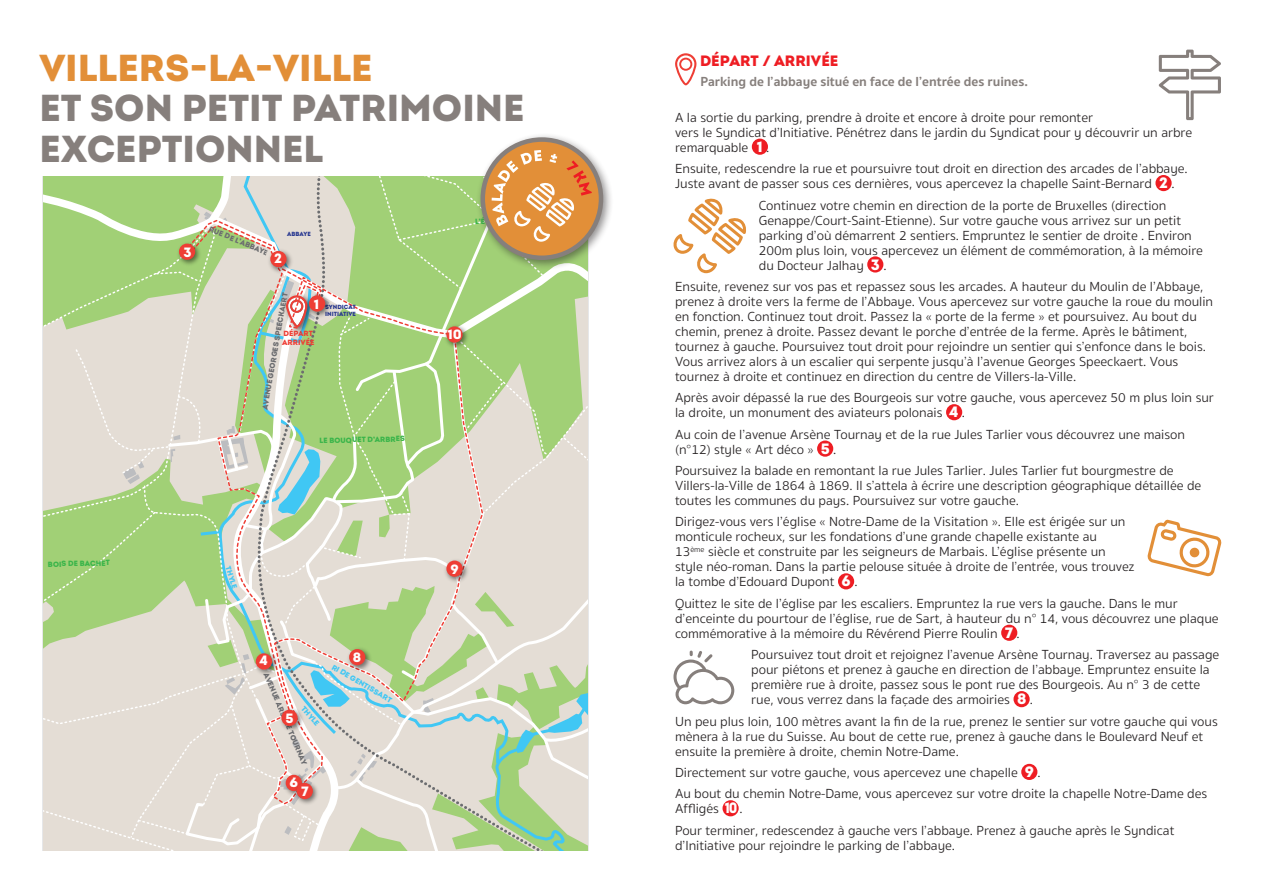
<style>
.page{position:relative;width:1263px;height:893px;background:#fff}
.page>*{position:absolute;margin:0;border:0;box-sizing:border-box;transform-origin:0 0}
.t1{font:37.5px/40.5px "Intro Demo Black CAPS";color:#867f7c}
.t2{font:15px "Intro Demo Black CAPS";color:#ee1d23}
.t3{font:300 13.5px/15px "Sukhumvit Set";color:#231f20}
.t4{font:700 13.5px "Sukhumvit Set";color:#867f7c}
.t5{font:13.5px "Intro Demo Black CAPS";color:#fff}
.t6{font:7.5px "Intro Demo Black CAPS";color:#6c6d70}
.t7{font:7.5px "Intro Demo Black CAPS";color:#3ab54a}
.t8{font:7.5px "Intro Demo Black CAPS";color:#40c7f4}
.t9{font:7.5px/9px "Intro Demo Black CAPS";color:#ee3e35}
.t10{font:6px/7.2px "Intro Demo Black CAPS";color:#283890}
.s1{color:#e28f38}
.s2{font-family:"Intro Demo Black CAPS";font-weight:400;font-size:15px;color:#fff}
</style>
<div class="page">
<svg style="left:675px;top:53px;width:21px;height:32px"></svg>
<div style="left:752px;top:139px;width:16px;height:16px;background:#ee1d23;border-radius:50%"></div>
<div style="left:1155px;top:175px;width:17px;height:16px;background:#ee1d23;border-radius:50%"></div>
<div style="left:867px;top:256px;width:16px;height:17px;background:#ee1d23;border-radius:50%"></div>
<div style="left:946px;top:404px;width:16px;height:16px;background:#ee1d23;border-radius:50%"></div>
<div style="left:817px;top:440px;width:16px;height:17px;background:#ee1d23;border-radius:50%"></div>
<div style="left:838px;top:573px;width:16px;height:16px;background:#ee1d23;border-radius:50%"></div>
<div style="left:1001px;top:625px;width:16px;height:16px;background:#ee1d23;border-radius:50%"></div>
<div style="left:1013px;top:691px;width:17px;height:16px;background:#ee1d23;border-radius:50%"></div>
<div style="left:1021px;top:764px;width:16px;height:16px;background:#ee1d23;border-radius:50%"></div>
<div style="left:722px;top:800px;width:17px;height:16px;background:#ee1d23;border-radius:50%"></div>
<svg style="left:1147px;top:520px;width:75px;height:57px"></svg>
<svg style="left:673px;top:198px;width:73px;height:75px"></svg>
<svg style="left:1159px;top:50px;width:62px;height:70px"></svg>
<svg style="left:673px;top:651px;width:61px;height:53px"></svg>
<div style="left:475px;top:132px;width:139px;height:139px;background:#231f20;opacity:.5"></div>
<svg style="left:483px;top:140px;width:118px;height:118px"></svg>
<div style="left:480px;top:137px;width:123px;height:123px;border:4px solid #867f7c;border-radius:50%"></div>
<svg style="left:44px;top:150px;width:548px;height:700px;background:#ccd6b4"></svg>
<p class="t1" style="left:39px;top:47px;width:487px"><span class="s1">VILLERS-LA-VILLE<br></span>ET SON PETIT PATRIMOINE<br>EXCEPTIONNEL</p>
<p class="t7" style="left:48px;top:559px;width:64px;rotate:-1deg">BOIS DE BACHET</p>
<p class="t5" style="left:183px;top:244px;width:10px">3</p>
<p class="t6" style="left:211px;top:224px;width:65px;rotate:23deg">RUE DE L’ABBAYE</p>
<p class="t10" style="left:287px;top:231px;width:25px">ABBAYE</p>
<p class="t5" style="left:274px;top:250px;width:9px">2</p>
<p class="t6" style="left:260px;top:408px;width:119px;rotate:-80deg">AVENUE GEORGES SPEECKAERT</p>
<p class="t5" style="left:314px;top:295px;width:7px">1</p>
<p class="t10" style="left:325px;top:303px;width:32px">SYNDICAT<br>INITIATIVE</p>
<p class="t9" style="left:282px;top:328px;width:34px">DÉPART<br>ARRIVÉE</p>
<p class="t7" style="left:319px;top:436px;width:87px;rotate:-1deg">LE BOUQUET D’ARBRES</p>
<p class="t5" style="left:448px;top:326px;width:16px">10</p>
<p class="t8" style="left:233px;top:565px;width:24px;rotate:73deg">THYLE</p>
<p class="t5" style="left:259px;top:652px;width:10px">4</p>
<p class="t6" style="left:270px;top:671px;width:101px;rotate:67deg">AVENUE ARSENE TOURNAY</p>
<p class="t8" style="left:306px;top:704px;width:24px;rotate:48deg">THYLE</p>
<p class="t5" style="left:285px;top:709px;width:10px">5</p>
<p class="t5" style="left:289px;top:774px;width:10px">6</p>
<p class="t5" style="left:301px;top:783px;width:9px">7</p>
<p class="t5" style="left:353px;top:649px;width:10px">8</p>
<p class="t8" style="left:335px;top:662px;width:70px;rotate:30deg">RI DE GENTISSART</p>
<p class="t5" style="left:451px;top:560px;width:10px">9</p>
<p class="t2" style="left:700px;top:51px;width:31px">DÉPART</p>
<p class="t2" style="left:762px;top:51px;width:22px">/ ARRI</p>
<p class="t2" style="left:811px;top:51px;width:27px">VÉE</p>
<p class="t4" style="left:701px;top:71px;width:329px">Parking de l’abbaye situé en face de l’entrée des ruines.</p>
<p class="t3" style="left:675px;top:110px;width:519px">A la sortie du parking, prendre à droite et encore à droite pour remonter<br>vers le Syndicat d’Initiative. Pénétrez dans le jardin du Syndicat pour y découvrir un arbre remarquable <span class="s2">1</span> .</p>
<p class="t3" style="left:675px;top:162px;width:514px">Ensuite, redescendre la rue et poursuivre tout droit en direction des arcades de l’abbaye.<br>Juste avant de passer sous ces dernières, vous apercevez la chapelle Saint-Bernard <span class="s2">2</span> .</p>
<p class="t3" style="left:759px;top:198px;width:446px">Continuez votre chemin en direction de la porte de Bruxelles (direction Genappe/Court-Saint-Etienne). Sur votre gauche vous arrivez sur un petit parking d’où démarrent 2 sentiers. Empruntez le sentier de droite . Environ 200 m plus loin, vous apercevez un élément de commémoration, à la mémoire du Docteur Jalhay <span class="s2">3</span> .</p>
<p class="t3" style="left:675px;top:279px;width:540px">Ensuite, revenez sur vos pas et repassez sous les arcades. A hauteur du Moulin de l’Abbaye, prenez à droite vers la ferme de l’Abbaye. Vous apercevez sur votre gauche la roue du moulin en fonction. Continuez tout droit. Passez la « porte de la ferme » et poursuivez. Au bout du chemin, prenez à droite. Passez devant le porche d’entrée de la ferme. Après le bâtiment, tournez à gauche. Poursuivez tout droit pour rejoindre un sentier qui s’enfonce dans le bois.<br>Vous arrivez alors à un escalier qui serpente jusqu’à l’avenue Georges Speeckaert. Vous tournez à droite et continuez en direction du centre de Villers-la-Ville.</p>
<p class="t3" style="left:675px;top:391px;width:540px">Après avoir dépassé la rue des Bourgeois sur votre gauche, vous apercevez 50 m plus loin sur la droite, un monument des aviateurs polonais <span class="s2">4</span> .</p>
<p class="t3" style="left:675px;top:427px;width:511px">Au coin de l’avenue Arsène Tournay et de la rue Jules Tarlier vous découvrez une maison (n°12) style « Art déco » <span class="s2">5</span> .</p>
<p class="t3" style="left:675px;top:463px;width:528px">Poursuivez la balade en remontant la rue Jules Tarlier. Jules Tarlier fut bourgmestre de<br>Villers-la-Ville de 1864 à 1869. Il s’attela à écrire une description géographique détaillée de toutes les communes du pays. Poursuivez sur votre gauche.</p>
<p class="t3" style="left:675px;top:515px;width:461px">Dirigez-vous vers l’église « Notre-Dame de la Visitation ». Elle est érigée sur un monticule rocheux, sur les fondations d’une grande chapelle existante au<br>13<sup>ème</sup> siècle et construite par les seigneurs de Marbais. L’église présente un style néo-roman. Dans la partie pelouse située à droite de l’entrée, vous trouvez la tombe d’Edouard Dupont <span class="s2">6</span> .</p>
<p class="t3" style="left:675px;top:596px;width:545px">Quittez le site de l’église par les escaliers. Empruntez la rue vers la gauche. Dans le mur d’enceinte du pourtour de l’église, rue de Sart, à hauteur du n° 14, vous découvrez une plaque commémorative à la mémoire du Révérend Pierre Roulin <span class="s2">7</span> .</p>
<p class="t3" style="left:751px;top:648px;width:469px">Poursuivez tout droit et rejoignez l’avenue Arsène Tournay. Traversez au passage pour piétons et prenez à gauche en direction de l’abbaye. Empruntez ensuite la première rue à droite, passez sous le pont rue des Bourgeois. Au n° 3 de cette rue, vous verrez dans la façade des armoiries <span class="s2">8</span> .</p>
<p class="t3" style="left:675px;top:714px;width:544px">Un peu plus loin, 100 mètres avant la fin de la rue, prenez le sentier sur votre gauche qui vous mènera à la rue du Suisse. Au bout de cette rue, prenez à gauche dans le Boulevard Neuf et ensuite la première à droite, chemin Notre-Dame.</p>
<p class="t3" style="left:675px;top:765px;width:367px">Directement sur votre gauche, vous apercevez une chapelle <span class="s2">9</span> .</p>
<p class="t3" style="left:675px;top:787px;width:534px">Au bout du chemin Notre-Dame, vous apercevez sur votre droite la chapelle Notre-Dame des<br>Affligés <span class="s2">10</span> .</p>
<p class="t3" style="left:675px;top:823px;width:501px">Pour terminer, redescendez à gauche vers l’abbaye. Prenez à gauche après le Syndicat d’Initiative pour rejoindre le parking de l’abbaye.</p>
</div>
